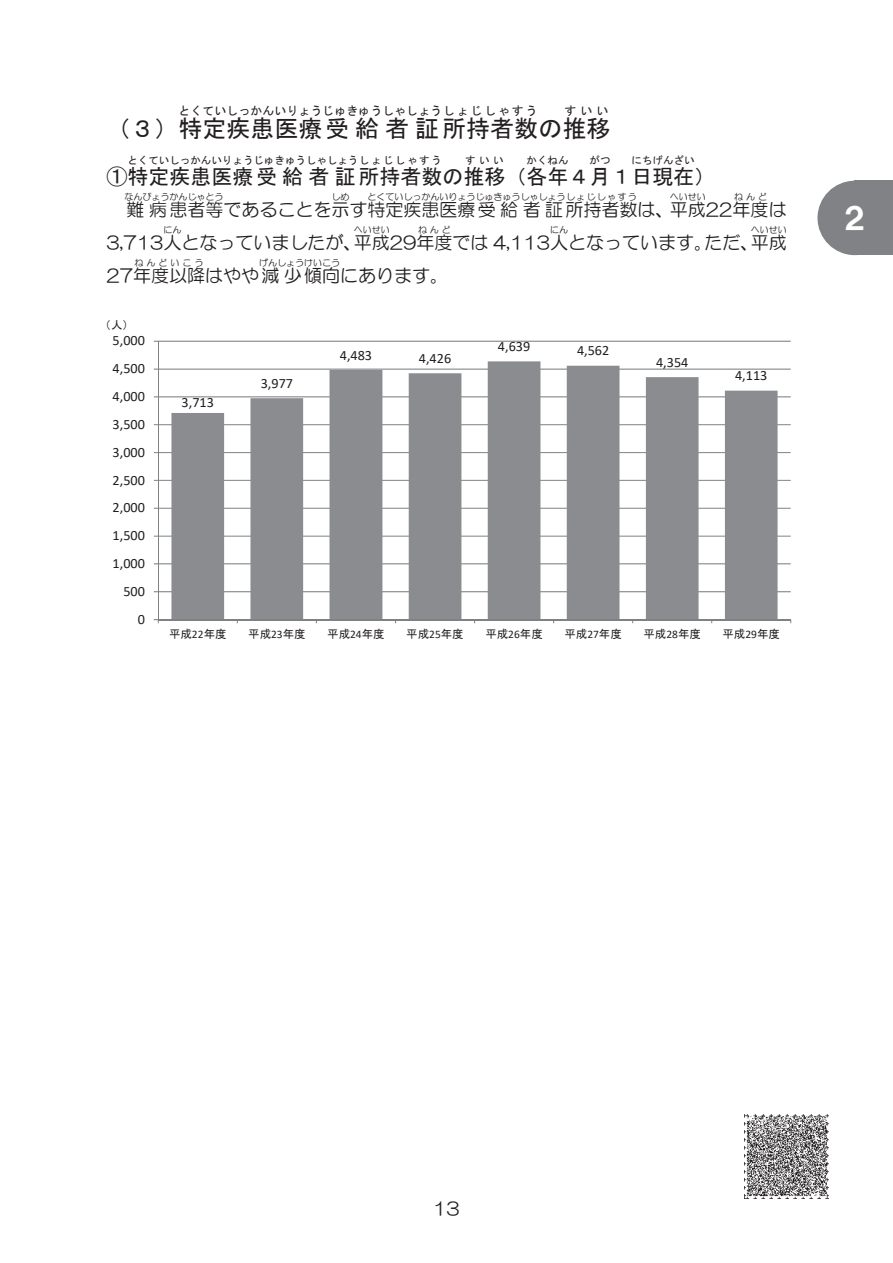
<style>
.page{position:relative;width:893px;height:1263px;background:#fff}
.page>*{position:absolute;margin:0;border:0;box-sizing:border-box;transform-origin:0 0}
.t1{font:30px "HGP Soei Kakugothic UB";color:#fff}
.t2{font:24px "MS Gothic";color:#231f20}
.t3{font:21px "MS Gothic";color:#231f20}
.t4{font:18px "HG Maru Gothic MPRO";color:#231f20}
.t5{font:14.25px "Calibri";color:#231f20}
.t6{font:12px "MS Gothic";letter-spacing:.005em;color:#231f20}
.t7{font:11.4px "MS P Gothic";letter-spacing:-.005em;color:#231f20}
.t8{font:10.5px "MS Gothic";color:#231f20}
.t9{font:9px "HG Maru Gothic MPRO";color:#231f20}
.s1{font-family:"Calibri"}
</style>
<div class="page">
<hr style="left:158px;top:591px;width:633px;height:1px;background:#7f8184">
<hr style="left:158px;top:563px;width:633px;height:1px;background:#7f8184">
<hr style="left:158px;top:536px;width:633px;height:1px;background:#7f8184">
<hr style="left:158px;top:508px;width:633px;height:1px;background:#7f8184">
<hr style="left:158px;top:480px;width:633px;height:1px;background:#7f8184">
<hr style="left:158px;top:452px;width:633px;height:1px;background:#7f8184">
<hr style="left:158px;top:424px;width:633px;height:1px;background:#7f8184">
<hr style="left:158px;top:396px;width:633px;height:1px;background:#7f8184">
<hr style="left:158px;top:369px;width:633px;height:1px;background:#7f8184">
<hr style="left:158px;top:341px;width:633px;height:1px;background:#7f8184">
<svg style="left:171px;top:361px;width:607px;height:258px;fill:#8a8c8f"></svg>
<hr style="left:158px;top:341px;width:1px;height:279px;background:#7f8184">
<hr style="left:158px;top:619px;width:633px;height:1px;background:#7f8184">
<svg style="left:154px;top:619px;width:5px;height:4px"></svg>
<img style="left:744px;top:1114px;width:85px;height:85px">
<div style="left:855px;top:181px;width:38px;height:74px;background:#808285"></div>
<div style="left:817px;top:181px;width:75px;height:74px;background:#808285;border-radius:50%"></div>
<p class="t6" style="left:178px;top:105px;width:361px">とくていしっかんいりょうじゅきゅうしゃしょうしょじしゃすう</p>
<p class="t6" style="left:564px;top:105px;width:46px">すいい</p>
<h2 class="t2" style="left:106px;top:117px;width:505px">（３）特定疾患医療受給者証所持者数の推移</h2>
<p class="t8" style="left:127px;top:155px;width:316px">とくていしっかんいりょうじゅきゅうしゃしょうしょじしゃすう</p>
<p class="t8" style="left:465px;top:155px;width:40px">すいい</p>
<p class="t8" style="left:526px;top:155px;width:44px">かくねん</p>
<p class="t8" style="left:590px;top:155px;width:23px">がつ</p>
<p class="t8" style="left:631px;top:155px;width:65px">にちげんざい</p>
<p class="t4" style="left:127px;top:201px;width:661px">難病患者等であることを示す特定疾患医療受給者証所持者数は、平成22年度は</p>
<p class="t3" style="left:106px;top:166px;width:611px">①特定疾患医療受給者証所持者数の推移（各年４月１日現在）</p>
<p class="t9" style="left:124px;top:192px;width:100px">なんびょうかんじゃとう</p>
<p class="t9" style="left:331px;top:192px;width:19px">しめ</p>
<p class="t9" style="left:367px;top:192px;width:271px">とくていしっかんいりょうじゅきゅうしゃしょうしょじしゃすう</p>
<p class="t9" style="left:670px;top:192px;width:37px">へいせい</p>
<p class="t9" style="left:734px;top:192px;width:34px">ねんど</p>
<p class="t4" style="left:106px;top:234px;width:682px">3,713人となっていましたが、平成29年度では 4,113人となっています。ただ、平成</p>
<p class="t9" style="left:164px;top:225px;width:19px">にん</p>
<p class="t9" style="left:354px;top:225px;width:37px">へいせい</p>
<p class="t9" style="left:418px;top:225px;width:34px">ねんど</p>
<p class="t9" style="left:550px;top:225px;width:19px">にん</p>
<p class="t9" style="left:751px;top:225px;width:38px">へいせい</p>
<p class="t4" style="left:106px;top:267px;width:343px">27年度以降はやや減少傾向にあります。</p>
<p class="t9" style="left:135px;top:258px;width:70px">ねんどいこう</p>
<p class="t9" style="left:259px;top:258px;width:82px">げんしょうけいこう</p>
<p class="t7" style="left:105px;top:319px;width:25px">（人）</p>
<p class="t5" style="left:113px;top:331px;width:34px">5,000</p>
<p class="t5" style="left:113px;top:359px;width:34px">4,500</p>
<p class="t5" style="left:113px;top:386px;width:34px">4,000</p>
<p class="t5" style="left:113px;top:414px;width:34px">3,500</p>
<p class="t5" style="left:113px;top:442px;width:34px">3,000</p>
<p class="t5" style="left:113px;top:470px;width:34px">2,500</p>
<p class="t5" style="left:113px;top:498px;width:34px">2,000</p>
<p class="t5" style="left:113px;top:525px;width:34px">1,500</p>
<p class="t5" style="left:113px;top:553px;width:34px">1,000</p>
<p class="t5" style="left:123px;top:581px;width:23px">500</p>
<p class="t5" style="left:138px;top:609px;width:9px">0</p>
<p class="t5" style="left:182px;top:392px;width:34px">3,713</p>
<p class="t5" style="left:261px;top:373px;width:34px">3,977</p>
<p class="t5" style="left:340px;top:345px;width:34px">4,483</p>
<p class="t5" style="left:419px;top:348px;width:34px">4,426</p>
<p class="t5" style="left:498px;top:336px;width:34px">4,639</p>
<p class="t5" style="left:577px;top:341px;width:34px">4,562</p>
<p class="t5" style="left:656px;top:352px;width:34px">4,354</p>
<p class="t5" style="left:735px;top:366px;width:34px">4,113</p>
<p class="t7" style="left:169px;top:628px;width:59px">平成<span class="s1">22</span>年度</p>
<p class="t7" style="left:248px;top:628px;width:59px">平成<span class="s1">23</span>年度</p>
<p class="t7" style="left:327px;top:628px;width:59px">平成<span class="s1">24</span>年度</p>
<p class="t7" style="left:406px;top:628px;width:59px">平成<span class="s1">25</span>年度</p>
<p class="t7" style="left:485px;top:628px;width:59px">平成<span class="s1">26</span>年度</p>
<p class="t7" style="left:564px;top:628px;width:59px">平成<span class="s1">27</span>年度</p>
<p class="t7" style="left:643px;top:628px;width:59px">平成<span class="s1">28</span>年度</p>
<p class="t7" style="left:722px;top:628px;width:59px">平成<span class="s1">29</span>年度</p>
<h1 class="t1" style="left:843px;top:203px;width:24px">２</h1>
<p class="t4" style="left:433px;top:1199px;width:28px">13</p>
</div>
